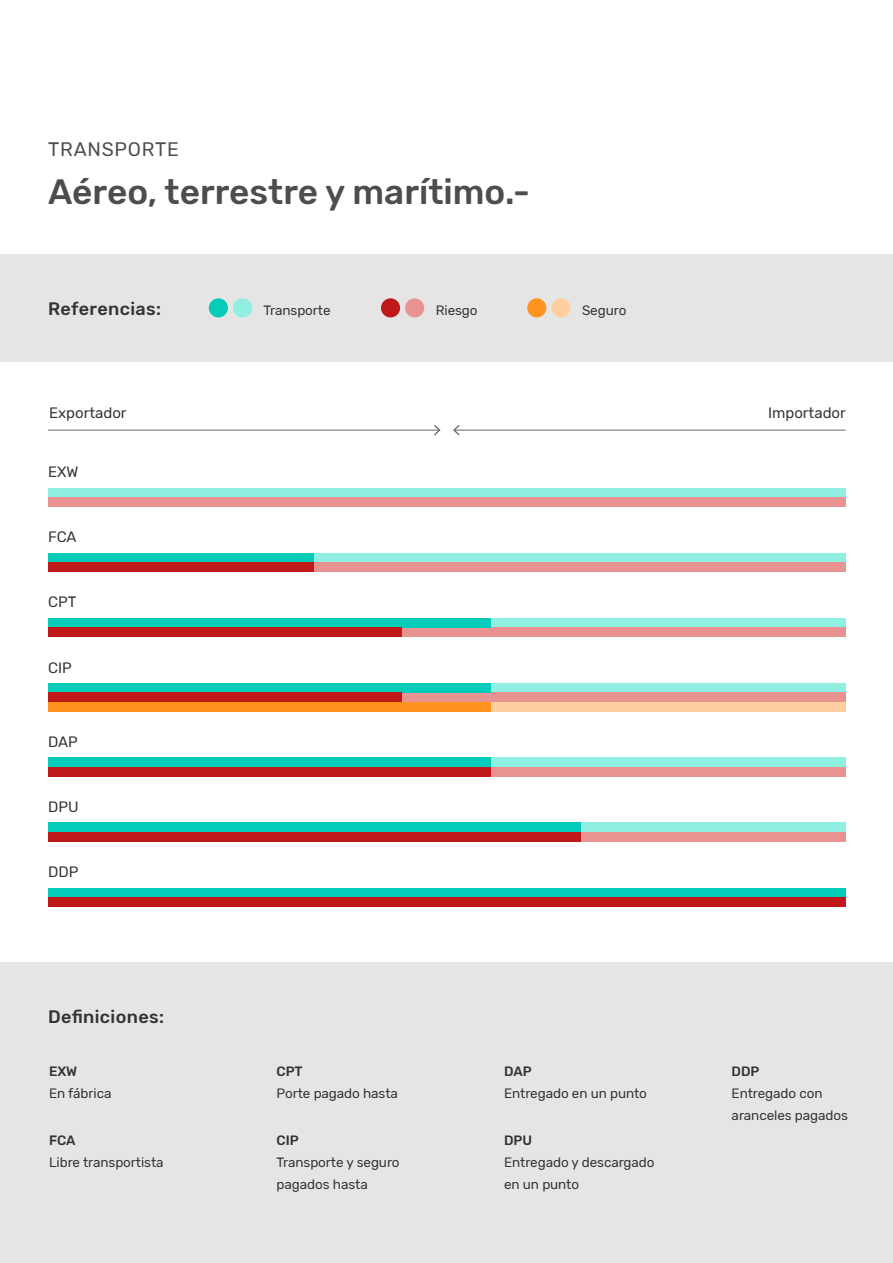
<style>
.page{position:relative;width:893px;height:1263px;background:#fff}
.page>*{position:absolute;margin:0;border:0;box-sizing:border-box;transform-origin:0 0}
.t1{font:500 35.1px "Rubik";color:#4d4d4d}
.t2{font:19.5px "Rubik";letter-spacing:.04em;color:#4d4d4d}
.t3{font:500 18px "Rubik";letter-spacing:.02em;color:#333}
.t4{font:15px "Rubik";color:#333}
.t5{font:13.5px/22px "Rubik";letter-spacing:-.005em;color:#333}
.t6{font:500 13.5px "Rubik";letter-spacing:-.005em;color:#333}
</style>
<div class="page">
<div style="left:0;top:254px;width:893px;height:108px;background:#e5e5e5"></div>
<div style="left:0;top:962px;width:893px;height:301px;background:#e5e5e5"></div>
<hr style="left:454px;top:430px;width:391px;height:1px;background:#666">
<svg style="left:453px;top:425px;width:7px;height:10px"></svg>
<hr style="left:48px;top:430px;width:391px;height:1px;background:#666">
<svg style="left:434px;top:425px;width:7px;height:10px"></svg>
<div style="left:48px;top:488px;width:798px;height:9px;background:#8fefe1"></div>
<div style="left:48px;top:497px;width:798px;height:9px;background:#e89292"></div>
<div style="left:314px;top:553px;width:532px;height:9px;background:#8fefe1"></div>
<div style="left:314px;top:562px;width:532px;height:10px;background:#e89292"></div>
<div style="left:491px;top:618px;width:355px;height:10px;background:#8fefe1"></div>
<div style="left:402px;top:628px;width:444px;height:9px;background:#e89292"></div>
<div style="left:491px;top:758px;width:355px;height:9px;background:#8fefe1"></div>
<div style="left:491px;top:767px;width:355px;height:9px;background:#e89292"></div>
<div style="left:581px;top:823px;width:265px;height:9px;background:#8fefe1"></div>
<div style="left:581px;top:832px;width:265px;height:9px;background:#e89292"></div>
<div style="left:491px;top:683px;width:355px;height:10px;background:#8fefe1"></div>
<div style="left:402px;top:693px;width:444px;height:9px;background:#e89292"></div>
<div style="left:491px;top:702px;width:355px;height:9px;background:#ffcf9f"></div>
<div style="left:48px;top:553px;width:266px;height:9px;background:#05ccb9"></div>
<div style="left:48px;top:758px;width:443px;height:9px;background:#05ccb9"></div>
<div style="left:48px;top:767px;width:443px;height:9px;background:#be1818"></div>
<div style="left:48px;top:683px;width:443px;height:10px;background:#05ccb9"></div>
<div style="left:48px;top:693px;width:354px;height:9px;background:#be1818"></div>
<div style="left:48px;top:702px;width:443px;height:9px;background:#ff931e"></div>
<div style="left:48px;top:562px;width:266px;height:10px;background:#be1818"></div>
<div style="left:48px;top:618px;width:443px;height:10px;background:#05ccb9"></div>
<div style="left:48px;top:628px;width:354px;height:9px;background:#be1818"></div>
<div style="left:48px;top:823px;width:533px;height:9px;background:#05ccb9"></div>
<div style="left:48px;top:832px;width:533px;height:9px;background:#be1818"></div>
<div style="left:48px;top:888px;width:798px;height:9px;background:#05ccb9"></div>
<div style="left:48px;top:897px;width:798px;height:9px;background:#be1818"></div>
<div style="left:209px;top:298px;width:19px;height:19px;background:#05ccb9;border-radius:50%"></div>
<div style="left:233px;top:298px;width:19px;height:19px;background:#8fefe1;border-radius:50%"></div>
<div style="left:381px;top:298px;width:19px;height:19px;background:#be1818;border-radius:50%"></div>
<div style="left:405px;top:298px;width:19px;height:19px;background:#e89292;border-radius:50%"></div>
<div style="left:527px;top:298px;width:19px;height:19px;background:#ff931e;border-radius:50%"></div>
<div style="left:551px;top:298px;width:19px;height:19px;background:#ffcf9f;border-radius:50%"></div>
<h2 class="t2" style="left:48px;top:138px;width:132px">TRANSPORTE</h2>
<h1 class="t1" style="left:48px;top:171px;width:484px">Aéreo, terrestre y marítimo.-</h1>
<h3 class="t3" style="left:48px;top:298px;width:115px">Referencias:</h3>
<p class="t5" style="left:264px;top:299px;width:69px">Transporte</p>
<p class="t5" style="left:436px;top:299px;width:43px">Riesgo</p>
<p class="t5" style="left:582px;top:299px;width:46px">Seguro</p>
<p class="t4" style="left:49px;top:405px;width:79px">Exportador</p>
<p class="t4" style="left:768px;top:405px;width:79px">Importador</p>
<p class="t4" style="left:48px;top:463px;width:32px">EXW</p>
<p class="t4" style="left:48px;top:528px;width:30px">FCA</p>
<p class="t4" style="left:48px;top:593px;width:30px">CPT</p>
<p class="t4" style="left:48px;top:659px;width:25px">CIP</p>
<p class="t4" style="left:48px;top:733px;width:31px">DAP</p>
<p class="t4" style="left:48px;top:798px;width:32px">DPU</p>
<p class="t4" style="left:48px;top:863px;width:32px">DDP</p>
<h3 class="t3" style="left:48px;top:1006px;width:117px">Definiciones:</h3>
<p class="t6" style="left:49px;top:1064px;width:30px">EXW</p>
<p class="t5" style="left:49px;top:1083px;width:64px">En fábrica</p>
<p class="t6" style="left:49px;top:1133px;width:28px">FCA</p>
<p class="t5" style="left:49px;top:1152px;width:116px">Libre transportista</p>
<p class="t6" style="left:277px;top:1064px;width:28px">CPT</p>
<p class="t5" style="left:277px;top:1083px;width:123px">Porte pagado hasta</p>
<p class="t6" style="left:277px;top:1133px;width:24px">CIP</p>
<p class="t5" style="left:277px;top:1152px;width:124px">Transporte y seguro pagados hasta</p>
<p class="t6" style="left:504px;top:1064px;width:29px">DAP</p>
<p class="t5" style="left:504px;top:1083px;width:144px">Entregado en un punto</p>
<p class="t6" style="left:504px;top:1133px;width:29px">DPU</p>
<p class="t5" style="left:504px;top:1152px;width:152px">Entregado y descargado en un punto</p>
<p class="t6" style="left:732px;top:1064px;width:29px">DDP</p>
<p class="t5" style="left:732px;top:1083px;width:118px">Entregado con aranceles pagados</p>
</div>
